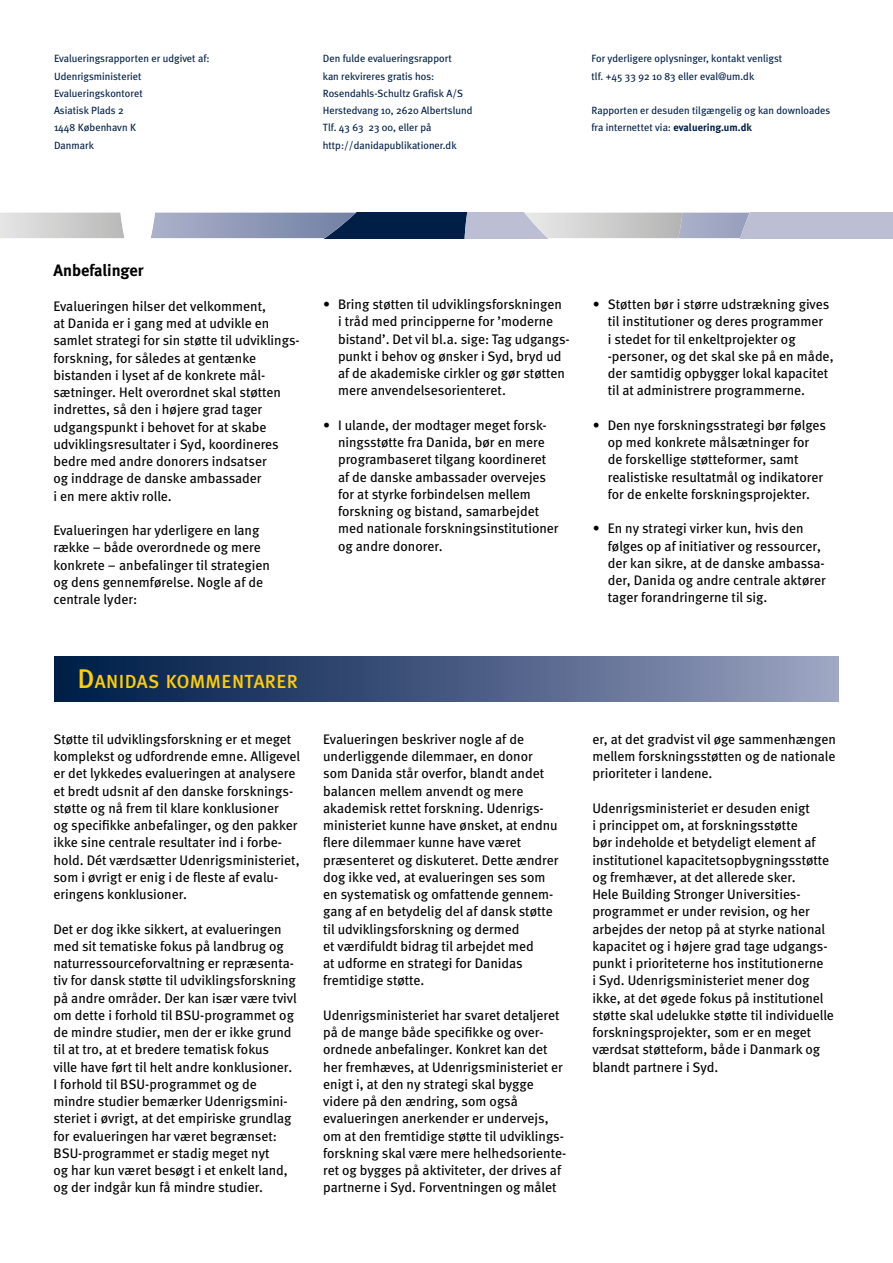
<style>
.page{position:relative;width:893px;height:1263px;background:#fff}
.page>*{position:absolute;margin:0;border:0;box-sizing:border-box;transform-origin:0 0}
.Body_Meta{font:18.9px "Meta Plus Medium Caps";letter-spacing:.02em;color:#ffcd00}
.Body-rubrik{font:16.5px "Meta Bold LF";color:#000}
.Body_Meta-2{font:13.8px/17.2px "Meta Book LF";color:#000}
.Subtitle{font:10.5px/17.2px "Meta Plus";color:#001f47}
.s1{font-weight:700}
.s2{font-size:27px}
</style>
<div class="page">
<svg style="left:0;top:213px;width:893px;height:25px;background:#9ea6b9"></svg>
<div style="left:54px;top:656px;width:785px;height:45px;background:linear-gradient(to right,#001743,#9aa0c0)"></div>
<p class="Subtitle" style="left:54px;top:50px;width:157px">Evalueringsrapporten er udgivet af:</p>
<p class="Subtitle" style="left:54px;top:67px;width:89px">Udenrigsministeriet</p>
<p class="Subtitle" style="left:54px;top:84px;width:90px">Evalueringskontoret</p>
<p class="Subtitle" style="left:54px;top:102px;width:71px">Asiatisk Plads 2</p>
<p class="Subtitle" style="left:54px;top:119px;width:84px">1448 København K</p>
<p class="Subtitle" style="left:54px;top:136px;width:41px">Danmark</p>
<p class="Subtitle" style="left:323px;top:50px;width:131px">Den fulde evalueringsrapport</p>
<p class="Subtitle" style="left:323px;top:67px;width:113px">kan rekvireres gratis hos:</p>
<p class="Subtitle" style="left:323px;top:84px;width:142px">Rosendahls-Schultz Grafisk A/S</p>
<p class="Subtitle" style="left:323px;top:102px;width:151px">Herstedvang 10, 2620 Albertslund</p>
<p class="Subtitle" style="left:323px;top:119px;width:135px">Tlf. 43 63 23 00, eller på http://danidapublikationer.dk</p>
<p class="Subtitle" style="left:591px;top:50px;width:192px">For yderligere oplysninger, kontakt venligst</p>
<p class="Subtitle" style="left:591px;top:67px;width:164px">tlf. +45 33 92 10 83 eller eval@um.dk</p>
<p class="Subtitle" style="left:591px;top:102px;width:240px">Rapporten er desuden tilgængelig og kan downloades</p>
<p class="Subtitle" style="left:591px;top:119px;width:162px">fra internettet via: <span class="s1">evaluering.um.dk</span></p>
<p class="Body-rubrik" style="left:53px;top:261px;width:92px">Anbefalinger</p>
<p class="Body_Meta-2" style="left:53px;top:297px;width:248px">Evalueringen hilser det velkomment,<br>at Danida er i gang med at udvikle en samlet strategi for sin støtte til udviklings&shy;forskning, for således at gentænke bistanden i lyset af de konkrete mål&shy;sætninger. Helt overordnet skal støtten indrettes, så den i højere grad tager udgangspunkt i behovet for at skabe udviklingsresultater i Syd, koordineres bedre med andre donorers indsatser<br>og inddrage de danske ambassader<br>i en mere aktiv rolle.</p>
<p class="Body_Meta-2" style="left:53px;top:522px;width:218px">Evalueringen har yderligere en lang række – både overordnede og mere konkrete – anbefalinger til strategien og dens gennemførelse. Nogle af de centrale lyder:</p>
<p class="Body_Meta-2" style="left:338px;top:295px;width:233px;text-indent:-15px">• Bring støtten til udviklingsforskningen<br>i tråd med principperne for ’moderne bistand’. Det vil bl.a. sige: Tag udgangs&shy;punkt i behov og ønsker i Syd, bryd ud af de akademiske cirkler og gør støtten mere anvendelsesorienteret.</p>
<p class="Body_Meta-2" style="left:338px;top:416px;width:222px;text-indent:-15px">• I ulande, der modtager meget forsk&shy;ningsstøtte fra Danida, bør en mere programbaseret tilgang koordineret af de danske ambassader overvejes for at styrke forbindelsen mellem forskning og bistand, samarbejdet med nationale forskningsinstitutioner og andre donorer.</p>
<p class="Body_Meta-2" style="left:608px;top:295px;width:227px;text-indent:-15px">• Støtten bør i større udstrækning gives til institutioner og deres programmer<br>i stedet for til enkeltprojekter og -personer, og det skal ske på en måde, der samtidig opbygger lokal kapacitet til at administrere programmerne.</p>
<p class="Body_Meta-2" style="left:608px;top:416px;width:220px;text-indent:-15px">• Den nye forskningsstrategi bør følges op med konkrete målsætninger for de forskellige støtteformer, samt realistiske resultatmål og indikatorer for de enkelte forskningsprojekter.</p>
<p class="Body_Meta-2" style="left:608px;top:520px;width:219px;text-indent:-15px">• En ny strategi virker kun, hvis den følges op af initiativer og ressourcer, der kan sikre, at de danske ambassa&shy;der, Danida og andre centrale aktører tager forandringerne til sig.</p>
<p class="Body_Meta" style="left:77px;top:670px;width:222px"><span class="s2">D</span>ANIDAS KOMMENTARER</p>
<p class="Body_Meta-2" style="left:53px;top:730px;width:248px">Støtte til udviklingsforskning er et meget komplekst og udfordrende emne. Alligevel er det lykkedes evalueringen at analysere et bredt udsnit af den danske forsknings&shy;støtte og nå frem til klare konklusioner<br>og specifikke anbefalinger, og den pakker ikke sine centrale resultater ind i forbe&shy;hold. Dét værdsætter Udenrigsministeriet, som i øvrigt er enig i de fleste af evalu&shy;eringens konklusioner.</p>
<p class="Body_Meta-2" style="left:53px;top:920px;width:245px">Det er dog ikke sikkert, at evalueringen med sit tematiske fokus på landbrug og naturressourceforvaltning er repræsenta&shy;tiv for dansk støtte til udviklingsforskning på andre områder. Der kan især være tvivl om dette i forhold til BSU-programmet og de mindre studier, men der er ikke grund til at tro, at et bredere tematisk fokus<br>ville have ført til helt andre konklusioner.</p>
<p class="Body_Meta-2" style="left:53px;top:1075px;width:240px">I forhold til BSU-programmet og de mindre studier bemærker Udenrigsmini&shy;steriet i øvrigt, at det empiriske grundlag for evalueringen har været begrænset:<br>BSU-programmet er stadig meget nyt<br>og har kun været besøgt i et enkelt land, og der indgår kun få mindre studier.</p>
<p class="Body_Meta-2" style="left:323px;top:730px;width:237px">Evalueringen beskriver nogle af de underliggende dilemmaer, en donor som Danida står overfor, blandt andet balancen mellem anvendt og mere akademisk rettet forskning. Udenrigs&shy;ministeriet kunne have ønsket, at endnu flere dilemmaer kunne have været præsenteret og diskuteret. Dette ændrer dog ikke ved, at evalueringen ses som en systematisk og omfattende gennem&shy;gang af en betydelig del af dansk støtte til udviklingsforskning og dermed<br>et værdifuldt bidrag til arbejdet med<br>at udforme en strategi for Danidas fremtidige støtte.</p>
<p class="Body_Meta-2" style="left:323px;top:1006px;width:245px">Udenrigsministeriet har svaret detaljeret på de mange både specifikke og over&shy;ordnede anbefalinger. Konkret kan det her fremhæves, at Udenrigsministeriet er enigt i, at den ny strategi skal bygge videre på den ændring, som også evalueringen anerkender er undervejs, om at den fremtidige støtte til udviklings&shy;forskning skal være mere helhedsoriente&shy;ret og bygges på aktiviteter, der drives af partnerne i Syd. Forventningen og målet</p>
<p class="Body_Meta-2" style="left:592px;top:730px;width:245px;text-align:justify">er, at det gradvist vil øge sammenhængen mellem forskningsstøtten og de nationale prioriteter i landene.</p>
<p class="Body_Meta-2" style="left:592px;top:799px;width:243px">Udenrigsministeriet er desuden enigt<br>i princippet om, at forskningsstøtte<br>bør indeholde et betydeligt element af institutionel kapacitetsopbygningsstøtte og fremhæver, at det allerede sker.<br>Hele Building Stronger Universities&shy;programmet er under revision, og her arbejdes der netop på at styrke national kapacitet og i højere grad tage udgangs&shy;punkt i prioriteterne hos institutionerne<br>i Syd. Udenrigsministeriet mener dog ikke, at det øgede fokus på institutionel støtte skal udelukke støtte til individuelle forskningsprojekter, som er en meget værdsat støtteform, både i Danmark og blandt partnere i Syd.</p>
</div>
